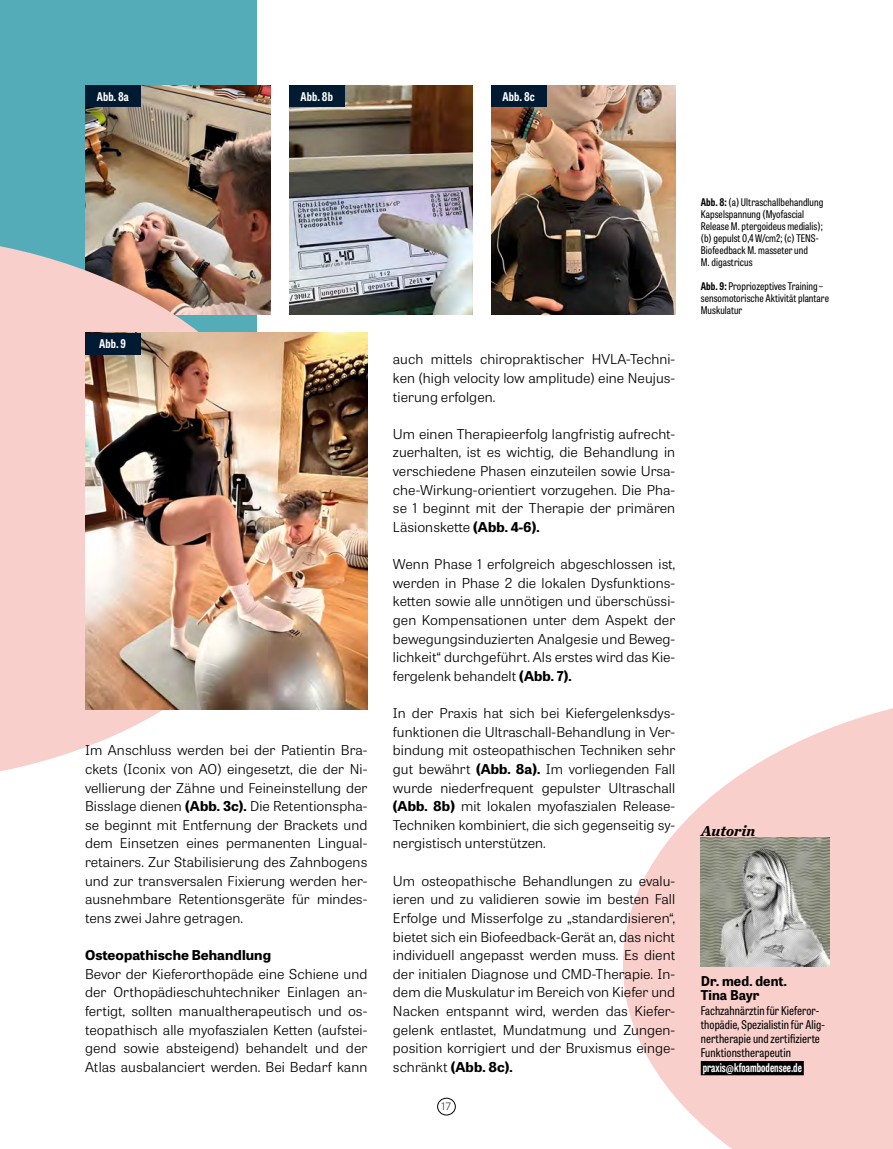
<style>
.page{position:relative;width:893px;height:1149px;background:#fff}
.page>*{position:absolute;margin:0;border:0;box-sizing:border-box;transform-origin:0 0}
.t1{font:italic 700 15px "Chronicle Text G1";color:#000}
.t2{font:300 13.5px/18.6px "Tablet Gothic Wide";letter-spacing:.005em;color:#000;text-align:justify}
.t3{font:700 13.5px "Tablet Gothic Wide";letter-spacing:.005em;color:#000}
.t4{font:700 13.5px/14.2px "Tablet Gothic";letter-spacing:.005em;color:#000}
.t5{font:12px/14.2px "Tablet Gothic Condensed";letter-spacing:.005em;color:#000}
.t6{font:700 12px "Tablet Gothic Compressed";letter-spacing:.005em;color:#fff}
.t7{font:700 12px "Tablet Gothic Condensed";letter-spacing:.005em;color:#fff}
.t8{font:10.5px/12px "Tablet Gothic Condensed";letter-spacing:.005em;color:#000}
.t9{font:300 10.5px "Gotham";color:#000}
.s1{font-weight:700}
</style>
<div class="page">
<div style="left:437px;top:1097px;width:19px;height:17px;border:1px solid #000;border-radius:50%"></div>
<div style="left:0;top:0;width:256px;height:616px;background:#54acb8"></div>
<img style="left:85px;top:85px;width:186px;height:149px">
<svg style="left:0;top:234px;width:298px;height:538px;fill:#f9cfcb"></svg>
<img style="left:289px;top:85px;width:183px;height:229px">
<img style="left:491px;top:85px;width:184px;height:229px">
<svg style="left:623px;top:708px;width:270px;height:440px;fill:#f9cfcb"></svg>
<div style="left:701px;top:1060px;width:103px;height:14px;background:#000"></div>
<img style="left:701px;top:837px;width:128px;height:129px">
<div style="left:85px;top:85px;width:55px;height:22px;background:#001a31"></div>
<div style="left:289px;top:85px;width:55px;height:22px;background:#001a31"></div>
<div style="left:491px;top:85px;width:55px;height:22px;background:#001a31"></div>
<img style="left:85px;top:333px;width:283px;height:376px">
<div style="left:85px;top:333px;width:55px;height:21px;background:#001a31"></div>
<p class="t7" style="left:97px;top:88px;width:34px">Abb. 8a</p>
<p class="t7" style="left:301px;top:88px;width:34px">Abb. 8b</p>
<p class="t7" style="left:503px;top:88px;width:34px">Abb. 8c</p>
<p class="t7" style="left:99px;top:335px;width:28px">Abb. 9</p>
<p class="t2" style="left:85px;top:740px;width:284px">Im Anschluss werden bei der Patientin Bra&shy;ckets (Iconix von AO) eingesetzt, die der Ni&shy;vellierung der Zähne und Feineinstellung der Bisslage dienen <span class="s1">(Abb. 3c).</span> Die Retentionspha&shy;se beginnt mit Entfernung der Brackets und dem Einsetzen eines permanenten Lingual&shy;retainers. Zur Stabilisierung des Zahnbogens und zur transversalen Fixierung werden her&shy;ausnehmbare Retentionsgeräte für mindes&shy;tens zwei Jahre getragen.</p>
<p class="t3" style="left:85px;top:944px;width:187px">Osteopathische Behandlung</p>
<p class="t2" style="left:85px;top:963px;width:284px">Bevor der Kieferorthopäde eine Schiene und der Orthopädieschuhtechniker Einlagen an&shy;fertigt, sollten manualtherapeutisch und os&shy;teopathisch alle myofaszialen Ketten (aufstei&shy;gend sowie absteigend) behandelt und der Atlas ausbalanciert werden. Bei Bedarf kann</p>
<p class="t2" style="left:393px;top:349px;width:284px">auch mittels chiropraktischer HVLA-Techni&shy;ken (high velocity low amplitude) eine Neujus&shy;tierung erfolgen.</p>
<p class="t2" style="left:393px;top:424px;width:284px">Um einen Therapieerfolg langfristig aufrecht&shy;zuerhalten, ist es wichtig, die Behandlung in verschiedene Phasen einzuteilen sowie Ursa&shy;che-Wirkung-orientiert vorzugehen. Die Pha&shy;se 1 beginnt mit der Therapie der primären Läsionskette <span class="s1">(Abb. 4-6).</span></p>
<p class="t2" style="left:393px;top:554px;width:284px">Wenn Phase 1 erfolgreich abgeschlossen ist, werden in Phase 2 die lokalen Dysfunktions&shy;ketten sowie alle unnötigen und überschüssi&shy;gen Kompensationen unter dem Aspekt der bewegungsinduzierten Analgesie und Beweg&shy;lichkeit“ durchgeführt. Als erstes wird das Kie&shy;fergelenk behandelt <span class="s1">(Abb. 7).</span></p>
<p class="t2" style="left:393px;top:703px;width:284px">In der Praxis hat sich bei Kiefergelenksdys&shy;funktionen die Ultraschall-Behandlung in Ver&shy;bindung mit osteopathischen Techniken sehr gut bewährt <span class="s1">(Abb. 8a).</span> Im vorliegenden Fall wurde niederfrequent gepulster Ultraschall <span class="s1">(Abb. 8b)</span> mit lokalen myofaszialen Release-Techniken kombiniert, die sich gegenseitig sy&shy;nergistisch unterstützen.</p>
<p class="t2" style="left:393px;top:870px;width:284px">Um osteopathische Behandlungen zu evalu&shy;ieren und zu validieren sowie im besten Fall Erfolge und Misserfolge zu „standardisieren“, bietet sich ein Biofeedback-Gerät an, das nicht individuell angepasst werden muss. Es dient der initialen Diagnose und CMD-Therapie. In&shy;dem die Muskulatur im Bereich von Kiefer und Nacken entspannt wird, werden das Kiefer&shy;gelenk entlastet, Mundatmung und Zungen&shy;position korrigiert und der Bruxismus einge&shy;schränkt <span class="s1">(Abb. 8c).</span></p>
<p class="t9" style="left:442px;top:1099px;width:11px">17</p>
<p class="t8" style="left:701px;top:196px;width:124px"><span class="s1">Abb. 8:</span> (a) Ultraschallbehandlung<br>Kapselspannung (Myofascial<br>Release M. ptergoideus medialis); (b) gepulst 0,4 W/cm2; (c) TENS-<br>Biofeedback M. masseter und<br>M. digastricus</p>
<p class="t8" style="left:701px;top:280px;width:130px"><span class="s1">Abb. 9:</span> Propriozeptives Training – sensomotorische Aktivität plantare<br>Muskulatur</p>
<p class="t1" style="left:701px;top:818px;width:56px">Autorin</p>
<p class="t4" style="left:701px;top:973px;width:88px">Dr. med. dent.<br>Tina Bayr</p>
<p class="t5" style="left:701px;top:1002px;width:125px">Fachzahnärztin für Kieferor&shy;thopädie, Spezialistin für Alig&shy;nertherapie und zertifizierte<br>Funktionstherapeutin</p>
<p class="t6" style="left:703px;top:1058px;width:101px">praxis@kfoambodensee.de</p>
</div>
